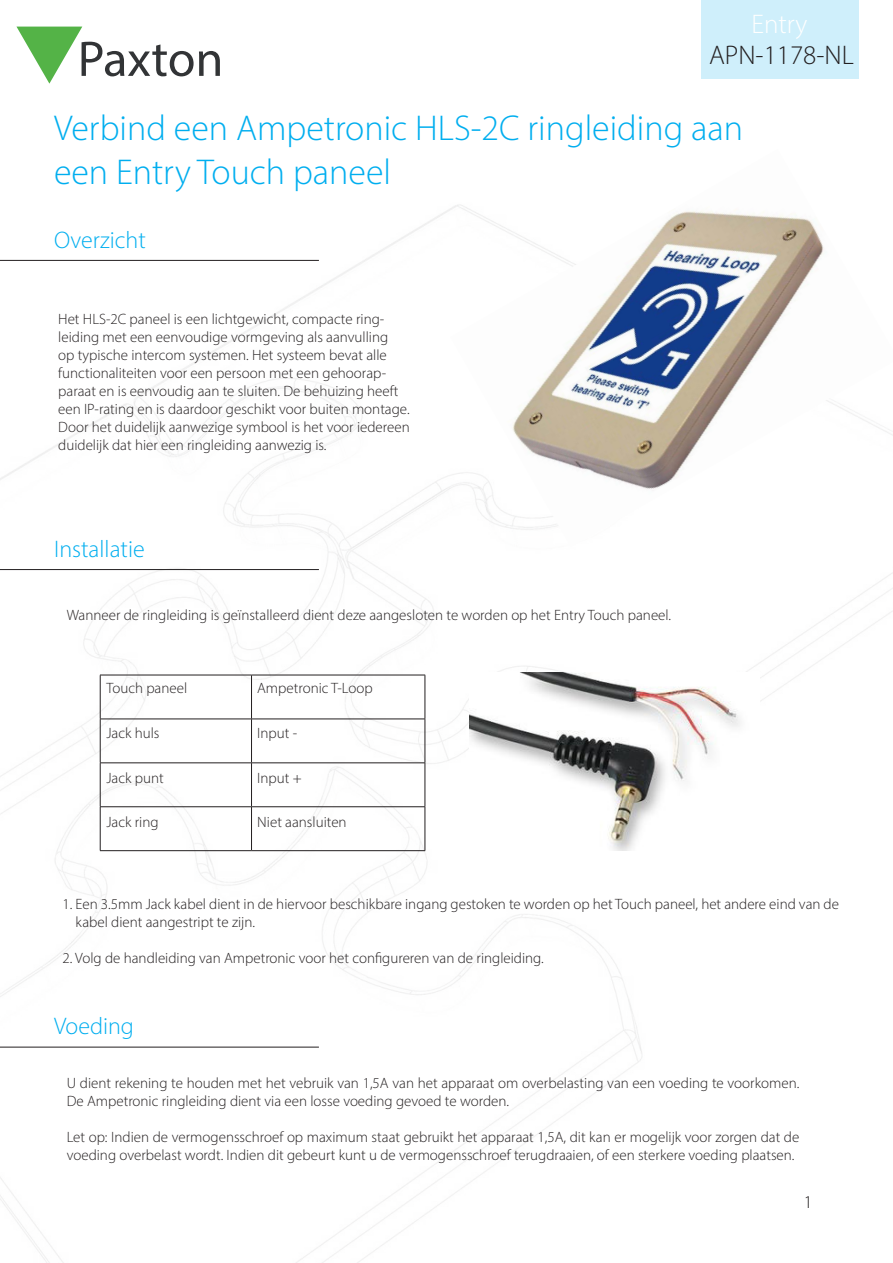
<style>
.page{position:relative;width:893px;height:1263px;background:#fff}
.page>*{position:absolute;margin:0;border:0;box-sizing:border-box;transform-origin:0 0}
.AN_Title{font:300 36px/43.2px "Myriad Pro";color:#00aeef}
.AN_Title-2{font:300 27px "Myriad Pro";color:#231f20}
.AN_Title-3{font:300 27px "Myriad Pro";color:#fff}
.Section_title{font:300 24px "Myriad Pro";color:#00aeef}
.t1{font:300 18px "Myriad Pro";color:#231f20}
.Text_-_9pt_Bold_Tile___Plain_Text{font:300 15px/18px "Myriad Pro";color:#231f20}
</style>
<div class="page">
<img style="left:0;top:209px;width:893px;height:1054px">
<svg style="left:16px;top:27px;width:204px;height:57px"></svg>
<img style="left:450px;top:205px;width:443px;height:342px">
<hr style="left:0;top:260px;width:319px;height:1px;background:#231f20">
<hr style="left:0;top:569px;width:319px;height:1px;background:#231f20">
<hr style="left:0;top:1047px;width:319px;height:1px;background:#231f20">
<div style="left:702px;top:0;width:157px;height:79px;background:#cfeffb"></div>
<img style="left:470px;top:673px;width:289px;height:178px">
<hr style="left:100px;top:675px;width:152px;height:1px;background:#231f20">
<hr style="left:100px;top:675px;width:1px;height:44px;background:#231f20">
<hr style="left:252px;top:675px;width:173px;height:1px;background:#231f20">
<hr style="left:251px;top:675px;width:1px;height:44px;background:#231f20">
<hr style="left:425px;top:675px;width:1px;height:44px;background:#231f20">
<hr style="left:100px;top:719px;width:152px;height:1px;background:#231f20">
<hr style="left:100px;top:719px;width:1px;height:43px;background:#231f20">
<hr style="left:252px;top:719px;width:173px;height:1px;background:#231f20">
<hr style="left:251px;top:719px;width:1px;height:43px;background:#231f20">
<hr style="left:425px;top:719px;width:1px;height:43px;background:#231f20">
<hr style="left:100px;top:762px;width:152px;height:1px;background:#231f20">
<hr style="left:100px;top:763px;width:1px;height:43px;background:#231f20">
<hr style="left:252px;top:762px;width:173px;height:1px;background:#231f20">
<hr style="left:251px;top:763px;width:1px;height:43px;background:#231f20">
<hr style="left:425px;top:763px;width:1px;height:43px;background:#231f20">
<hr style="left:100px;top:806px;width:152px;height:1px;background:#231f20">
<hr style="left:100px;top:807px;width:1px;height:43px;background:#231f20">
<hr style="left:252px;top:806px;width:173px;height:1px;background:#231f20">
<hr style="left:251px;top:807px;width:1px;height:43px;background:#231f20">
<hr style="left:425px;top:807px;width:1px;height:43px;background:#231f20">
<hr style="left:100px;top:850px;width:152px;height:1px;background:#231f20">
<hr style="left:252px;top:850px;width:173px;height:1px;background:#231f20">
<p class="AN_Title-3" style="left:751px;top:8px;width:58px">Entry</p>
<p class="AN_Title-2" style="left:709px;top:39px;width:146px">APN-1178-NL</p>
<p class="AN_Title" style="left:54px;top:106px;width:691px">Verbind een Ampetronic HLS-2C ringleiding aan een Entry Touch paneel</p>
<p class="Section_title" style="left:54px;top:225px;width:93px">Overzicht</p>
<p class="Text_-_9pt_Bold_Tile___Plain_Text" style="left:58px;top:310px;width:353px">Het HLS-2C paneel is een lichtgewicht, compacte ring&shy;leiding met een eenvoudige vormgeving als aanvulling<br>op typische intercom systemen. Het systeem bevat alle functionaliteiten voor een persoon met een gehoorap&shy;paraat en is eenvoudig aan te sluiten. De behuizing heeft een IP-rating en is daardoor geschikt voor buiten montage.<br>Door het duidelijk aanwezige symbool is het voor iedereen duidelijk dat hier een ringleiding aanwezig is.</p>
<p class="Section_title" style="left:54px;top:534px;width:92px">Installatie</p>
<p class="Text_-_9pt_Bold_Tile___Plain_Text" style="left:67px;top:606px;width:606px">Wanneer de ringleiding is geïnstalleerd dient deze aangesloten te worden op het Entry Touch paneel.</p>
<p class="Text_-_9pt_Bold_Tile___Plain_Text" style="left:106px;top:679px;width:82px">Touch paneel</p>
<p class="Text_-_9pt_Bold_Tile___Plain_Text" style="left:106px;top:724px;width:55px">Jack huls</p>
<p class="Text_-_9pt_Bold_Tile___Plain_Text" style="left:257px;top:724px;width:42px">Input -</p>
<p class="Text_-_9pt_Bold_Tile___Plain_Text" style="left:257px;top:768px;width:46px">Input +</p>
<p class="Text_-_9pt_Bold_Tile___Plain_Text" style="left:257px;top:813px;width:91px">Niet aansluiten</p>
<p class="Text_-_9pt_Bold_Tile___Plain_Text" style="left:257px;top:679px;width:117px">Ampetronic T-Loop</p>
<p class="Text_-_9pt_Bold_Tile___Plain_Text" style="left:106px;top:768px;width:59px">Jack punt</p>
<p class="Text_-_9pt_Bold_Tile___Plain_Text" style="left:106px;top:813px;width:54px">Jack ring</p>
<p class="Text_-_9pt_Bold_Tile___Plain_Text" style="left:63px;top:895px;width:778px">1. Een 3.5mm Jack kabel dient in de hiervoor beschikbare ingang gestoken te worden op het Touch paneel, het andere eind van de</p>
<p class="Text_-_9pt_Bold_Tile___Plain_Text" style="left:76px;top:913px;width:181px">kabel dient aangestript te zijn.</p>
<p class="Text_-_9pt_Bold_Tile___Plain_Text" style="left:63px;top:949px;width:483px">2. Volg de handleiding van Ampetronic voor het configureren van de ringleiding.</p>
<p class="Section_title" style="left:54px;top:1012px;width:81px">Voeding</p>
<p class="Text_-_9pt_Bold_Tile___Plain_Text" style="left:67px;top:1073px;width:734px">U dient rekening te houden met het vebruik van 1,5A van het apparaat om overbelasting van een voeding te voorkomen.<br>De Ampetronic ringleiding dient via een losse voeding gevoed te worden.</p>
<p class="Text_-_9pt_Bold_Tile___Plain_Text" style="left:67px;top:1127px;width:734px">Let op: Indien de vermogensschroef op maximum staat gebruikt het apparaat 1,5A, dit kan er mogelijk voor zorgen dat de voeding overbelast wordt. Indien dit gebeurt kunt u de vermogensschroef terugdraaien, of een sterkere voeding plaatsen.</p>
<p class="t1" style="left:804px;top:1191px;width:10px">1</p>
</div>
